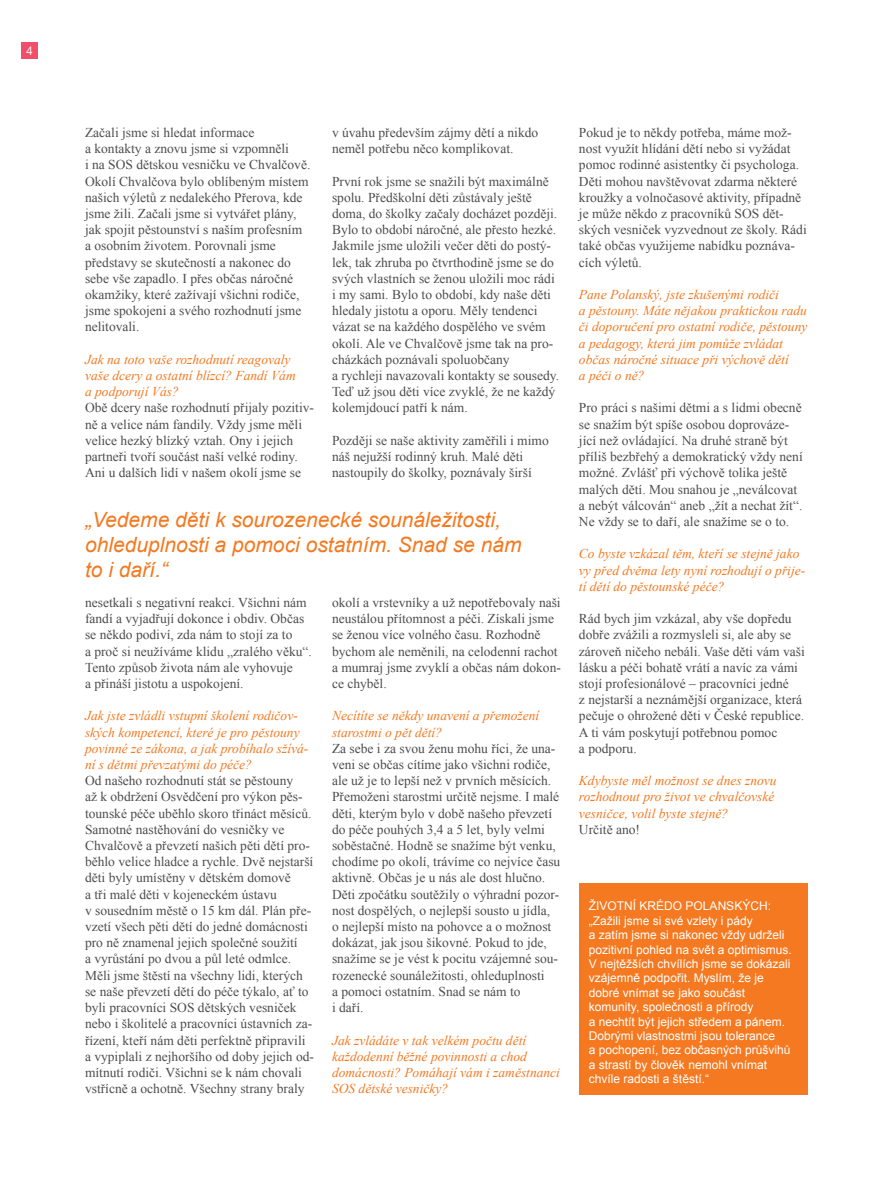
<style>
.page{position:relative;width:893px;height:1191px;background:#fff}
.page>*{position:absolute;margin:0;border:0;box-sizing:border-box;transform-origin:0 0}
.t1{font:italic 21px/25.2px "Arial";color:#f47920}
.t2{font:13.5px/16.2px "Times New Roman";color:#4d4d4f}
.t3{font:italic 13.5px/16.2px "Times New Roman";color:#f47920}
.t4{font:12px/14.4px "Arial";color:#fff}
.t5{font:12px "Helvetica Neue CE";color:#fff}
</style>
<div class="page">
<div style="left:21px;top:43px;width:17px;height:16px;background:#f04e69"></div>
<div style="left:579px;top:883px;width:229px;height:212px;background:#f47920"></div>
<p class="t5" style="left:26px;top:44px;width:8px">4</p>
<p class="t2" style="left:85px;top:124px;width:227px">Začali jsme si hledat informace<br>a kontakty a znovu jsme si vzpomněli<br>i na SOS dětskou vesničku ve Chvalčově.<br>Okolí Chvalčova bylo oblíbeným místem našich výletů z nedalekého Přerova, kde jsme žili. Začali jsme si vytvářet plány, jak spojit pěstounství s naším profesním a osobním životem. Porovnali jsme představy se skutečností a nakonec do sebe vše zapadlo. I přes občas náročné okamžiky, které zažívají všichni rodiče, jsme spokojeni a svého rozhodnutí jsme nelitovali.</p>
<p class="t3" style="left:85px;top:351px;width:212px">Jak na toto vaše rozhodnutí reagovaly vaše dcery a ostatní blízcí? Fandí Vám a podporují Vás?</p>
<p class="t2" style="left:85px;top:399px;width:230px">Obě dcery naše rozhodnutí přijaly pozitiv&shy;ně a velice nám fandily. Vždy jsme měli velice hezký blízký vztah. Ony i jejich partneři tvoří součást naší velké rodiny.<br>Ani u dalších lidí v našem okolí jsme se</p>
<p class="t2" style="left:332px;top:124px;width:208px">v úvahu především zájmy dětí a nikdo neměl potřebu něco komplikovat.</p>
<p class="t2" style="left:332px;top:173px;width:229px">První rok jsme se snažili být maximálně spolu. Předškolní děti zůstávaly ještě doma, do školky začaly docházet později.<br>Bylo to období náročné, ale přesto hezké.<br>Jakmile jsme uložili večer děti do postý&shy;lek, tak zhruba po čtvrthodině jsme se do svých vlastních se ženou uložili moc rádi i my sami. Bylo to období, kdy naše děti hledaly jistotu a oporu. Měly tendenci vázat se na každého dospělého ve svém okolí. Ale ve Chvalčově jsme tak na pro&shy;cházkách poznávali spoluobčany<br>a rychleji navazovali kontakty se sousedy.<br>Teď už jsou děti více zvyklé, že ne každý kolemjdoucí patří k nám.</p>
<p class="t2" style="left:332px;top:432px;width:218px">Později se naše aktivity zaměřili i mimo náš nejužší rodinný kruh. Malé děti nastoupily do školky, poznávaly širší</p>
<h1 class="t1" style="left:85px;top:507px;width:438px">„Vedeme děti k sourozenecké sounáležitosti, ohleduplnosti a pomoci ostatním. Snad se nám to i daří.“</h1>
<p class="t2" style="left:85px;top:594px;width:228px">nesetkali s negativní reakcí. Všichni nám fandí a vyjadřují dokonce i obdiv. Občas se někdo podiví, zda nám to stojí za to<br>a proč si neužíváme klidu „zralého věku“.<br>Tento způsob života nám ale vyhovuje<br>a přináší jistotu a uspokojení.</p>
<p class="t3" style="left:85px;top:707px;width:225px">Jak jste zvládli vstupní školení rodičov&shy;ských kompetencí, které je pro pěstouny povinné ze zákona, a jak probíhalo sžívá&shy;ní s dětmi převzatými do péče?</p>
<p class="t2" style="left:85px;top:772px;width:230px">Od našeho rozhodnutí stát se pěstouny<br>až k obdržení Osvědčení pro výkon pěs&shy;tounské péče uběhlo skoro třináct měsíců.<br>Samotné nastěhování do vesničky ve Chvalčově a převzetí našich pěti dětí pro&shy;běhlo velice hladce a rychle. Dvě nejstarší děti byly umístěny v dětském domově<br>a tři malé děti v kojeneckém ústavu<br>v sousedním městě o 15 km dál. Plán pře&shy;vzetí všech pěti dětí do jedné domácnosti pro ně znamenal jejich společné soužití<br>a vyrůstání po dvou a půl leté odmlce.<br>Měli jsme štěstí na všechny lidi, kterých se naše převzetí dětí do péče týkalo, ať to byli pracovníci SOS dětských vesniček nebo i školitelé a pracovníci ústavních za&shy;řízení, kteří nám děti perfektně připravili a vypiplali z nejhoršího od doby jejich od&shy;mítnutí rodiči. Všichni se k nám chovali vstřícně a ochotně. Všechny strany braly</p>
<p class="t2" style="left:332px;top:594px;width:230px">okolí a vrstevníky a už nepotřebovaly naši neustálou přítomnost a péči. Získali jsme se ženou více volného času. Rozhodně bychom ale neměnili, na celodenní rachot a mumraj jsme zvyklí a občas nám dokon&shy;ce chyběl.</p>
<p class="t3" style="left:332px;top:707px;width:209px">Necítíte se někdy unavení a přemožení starostmi o pět dětí?</p>
<p class="t2" style="left:332px;top:740px;width:230px">Za sebe i za svou ženu mohu říci, že una&shy;veni se občas cítíme jako všichni rodiče, ale už je to lepší než v prvních měsících.<br>Přemoženi starostmi určitě nejsme. I malé děti, kterým bylo v době našeho převzetí do péče pouhých 3,4 a 5 let, byly velmi soběstačné. Hodně se snažíme být venku, chodíme po okolí, trávíme co nejvíce času aktivně. Občas je u nás ale dost hlučno.<br>Děti zpočátku soutěžily o výhradní pozor&shy;nost dospělých, o nejlepší sousto u jídla, o nejlepší místo na pohovce a o možnost dokázat, jak jsou šikovné. Pokud to jde, snažíme se je vést k pocitu vzájemné sou&shy;rozenecké sounáležitosti, ohleduplnosti<br>a pomoci ostatním. Snad se nám to<br>i daří.</p>
<p class="t3" style="left:332px;top:1031px;width:229px">Jak zvládáte v tak velkém počtu dětí každodenní běžné povinnosti a chod domácnosti? Pomáhají vám i zaměstnanci SOS dětské vesničky?</p>
<p class="t2" style="left:579px;top:124px;width:229px">Pokud je to někdy potřeba, máme mož&shy;nost využít hlídání dětí nebo si vyžádat pomoc rodinné asistentky či psychologa.<br>Děti mohou navštěvovat zdarma některé kroužky a volnočasové aktivity, případně je může někdo z pracovníků SOS dět&shy;ských vesniček vyzvednout ze školy. Rádi také občas využijeme nabídku poznáva&shy;cích výletů.</p>
<p class="t3" style="left:579px;top:286px;width:230px">Pane Polanský, jste zkušenými rodiči<br>a pěstouny. Máte nějakou praktickou radu či doporučení pro ostatní rodiče, pěstouny a pedagogy, která jim pomůže zvládat občas náročné situace při výchově dětí<br>a péči o ně?</p>
<p class="t2" style="left:579px;top:399px;width:225px">Pro práci s našimi dětmi a s lidmi obecně se snažím být spíše osobou doprováze&shy;jící než ovládající. Na druhé straně být příliš bezbřehý a demokratický vždy není možné. Zvlášť při výchově tolika ještě malých dětí. Mou snahou je „neválcovat a nebýt válcován“ aneb „žít a nechat žít“.<br>Ne vždy se to daří, ale snažíme se o to.</p>
<p class="t3" style="left:579px;top:545px;width:228px">Co byste vzkázal těm, kteří se stejně jako vy před dvěma lety nyní rozhodují o přije&shy;tí dětí do pěstounské péče?</p>
<p class="t2" style="left:579px;top:610px;width:227px">Rád bych jim vzkázal, aby vše dopředu dobře zvážili a rozmysleli si, ale aby se zároveň ničeho nebáli. Vaše děti vám vaši lásku a péči bohatě vrátí a navíc za vámi stojí profesionálové – pracovníci jedné<br>z nejstarší a neznámější organizace, která pečuje o ohrožené děti v České republice.<br>A ti vám poskytují potřebnou pomoc<br>a podporu.</p>
<p class="t3" style="left:579px;top:772px;width:199px">Kdybyste měl možnost se dnes znovu rozhodnout pro život ve chvalčovské vesničce, volil byste stejně?</p>
<p class="t2" style="left:579px;top:821px;width:63px">Určitě ano!</p>
<p class="t4" style="left:589px;top:899px;width:204px">Životní krédo Polanských: „Zažili jsme si své vzlety i pády<br>a zatím jsme si nakonec vždy udrželi pozitivní pohled na svět a optimismus.<br>V nejtěžších chvílích jsme se dokázali vzájemně podpořit. Myslím, že je dobré vnímat se jako součást komunity, společnosti a přírody<br>a nechtít být jejich středem a pánem.<br>Dobrými vlastnostmi jsou tolerance<br>a pochopení, bez občasných průšvihů a strastí by člověk nemohl vnímat chvíle radosti a štěstí.“</p>
</div>
